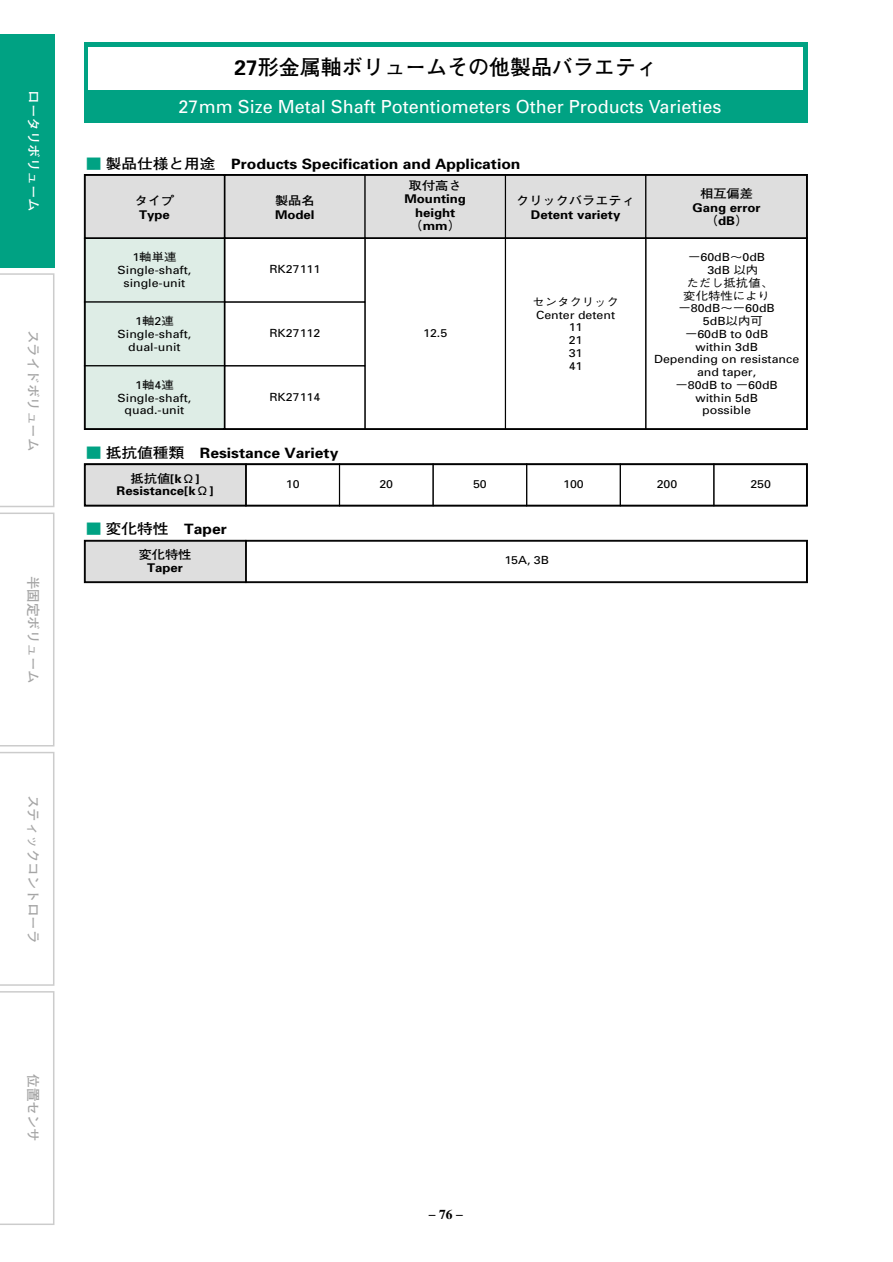
<style>
.page{position:relative;width:893px;height:1262px;background:#fff}
.page>*{position:absolute;margin:0;border:0;box-sizing:border-box;transform-origin:0 0}
.t1{font:700 21px "Futo Go B101";color:#000}
.t2{font:18px "Univers";color:#fff}
.t3{font:700 14.25px "Univers";color:#000;scale:1.1 1}
.t4{font:700 14.25px "Futo Go B101";color:#000;scale:1.1 1}
.t5{font:700 13.5px "Futo Go B101";color:#a5a5a5}
.t6{font:700 13.5px "Futo Go B101";color:#fff}
.t7{font:13.5px "Univers";color:#000}
.t8{font:700 12px/13.5px "Univers";color:#000;text-align:center;scale:1.1 1}
.t9{font:700 12px "Futo Go B101";color:#000;scale:1.1 1}
.t10{font:11.25px/12.8px "Univers";color:#000;text-align:center;scale:1.1 1}
.t11{font:500 11.25px/12.8px "Gothic BBB";color:#000;scale:1.1 1}
.s1{font-family:"Univers"}
.s2{font-family:"Futo Go B101";color:#00a283}
.s3{font-family:"Futo Go B101"}
.s4{font-family:"Univers";font-weight:400}
.s5{font-family:"Gothic BBB";font-weight:500}
.s6{color:#00a283}
.s7{font-family:"Times";font-weight:700}
</style>
<div class="page">
<div style="left:0;top:34px;width:54px;height:234px;background:#00a283"></div>
<svg style="left:0;top:273px;width:54px;height:473px"></svg>
<svg style="left:0;top:752px;width:54px;height:233px"></svg>
<svg style="left:0;top:991px;width:54px;height:234px"></svg>
<svg style="left:83px;top:174px;width:725px;height:256px"></svg>
<div style="left:339px;top:463px;width:94px;height:43px;border:1px solid #000"></div>
<div style="left:433px;top:463px;width:93px;height:43px;border:1px solid #000"></div>
<div style="left:526px;top:463px;width:94px;height:43px;border:1px solid #000"></div>
<div style="left:620px;top:463px;width:93px;height:43px;border:1px solid #000"></div>
<div style="left:84px;top:464px;width:162px;height:42px;background:#dedede"></div>
<div style="left:84px;top:463px;width:723px;height:43px;border:2px solid #000"></div>
<hr style="left:245px;top:464px;width:2px;height:42px;background:#000">
<svg style="left:83px;top:539px;width:725px;height:45px"></svg>
<div style="left:84px;top:43px;width:723px;height:80px;background:#00a283"></div>
<div style="left:88px;top:47px;width:715px;height:42px;background:#fff"></div>
<p class="t6" style="left:38px;top:90px;width:123px;rotate:90deg">ロータリボリューム</p>
<p class="t5" style="left:38px;top:329px;width:123px;rotate:90deg">スライドボリューム</p>
<p class="t5" style="left:38px;top:575px;width:109px;rotate:90deg">半固定ボリューム</p>
<p class="t5" style="left:38px;top:794px;width:150px;rotate:90deg">スティックコントローラ</p>
<h1 class="t1" style="left:234px;top:59px;width:424px"><span class="s1">27</span>形金属軸ボリュームその他製品バラエティ</h1>
<h2 class="t2" style="left:179px;top:100px;width:544px">27mm Size Metal Shaft Potentiometers Other Products Varieties</h2>
<p class="t3" style="left:86px;top:158px;width:397px"><span class="s2">■</span> <span class="s3">製品仕様と用途　</span>Products Specification and Application</p>
<p class="t9" style="left:135px;top:196px;width:38px">タイプ</p>
<p class="t8" style="left:139px;top:209px;width:29px">Type</p>
<p class="t11" style="left:132px;top:252px;width:41px"><span class="s4">1</span>軸単連</p>
<p class="t10" style="left:118px;top:265px;width:68px">Single-shaft, single-unit</p>
<p class="t10" style="left:118px;top:316px;width:68px">1<span class="s5">軸</span>2<span class="s5">連<br></span>Single-shaft, dual-unit</p>
<p class="t10" style="left:118px;top:379px;width:68px">1<span class="s5">軸</span>4<span class="s5">連<br></span>Single-shaft, quad.-unit</p>
<p class="t9" style="left:275px;top:196px;width:38px">製品名</p>
<p class="t8" style="left:275px;top:209px;width:37px">Model</p>
<p class="t10" style="left:269px;top:264px;width:48px">RK27111</p>
<p class="t10" style="left:269px;top:327px;width:48px">RK27112</p>
<p class="t10" style="left:269px;top:391px;width:48px">RK27114</p>
<p class="t9" style="left:409px;top:180px;width:50px">取付高さ</p>
<p class="t8" style="left:404px;top:193px;width:57px">Mounting height</p>
<p class="t9" style="left:409px;top:221px;width:48px">（<span class="s1">mm</span>）</p>
<p class="t10" style="left:423px;top:327px;width:23px">12.5</p>
<p class="t9" style="left:516px;top:196px;width:109px">クリックバラエティ</p>
<p class="t8" style="left:531px;top:209px;width:83px">Detent variety</p>
<p class="t11" style="left:532px;top:297px;width:80px">センタクリック</p>
<p class="t10" style="left:536px;top:309px;width:73px">Center detent<br>11<br>21<br>31<br>41</p>
<p class="t9" style="left:700px;top:189px;width:50px">相互偏差</p>
<p class="t8" style="left:692px;top:202px;width:64px">Gang error</p>
<p class="t9" style="left:705px;top:216px;width:41px">（<span class="s1">dB</span>）</p>
<p class="t10" style="left:707px;top:252px;width:54px;text-align:left;text-indent:-19px"><span class="s5">－</span>60dB<span class="s5">～</span>0dB<br>3dB <span class="s5">以内</span></p>
<p class="t11" style="left:683px;top:278px;width:83px">ただし抵抗値、変化特性により</p>
<p class="t10" style="left:678px;top:303px;width:89px"><span class="s5">－</span>80dB<span class="s5">～－</span>60dB</p>
<p class="t10" style="left:703px;top:316px;width:56px">5dB<span class="s5">以内可</span></p>
<p class="t10" style="left:685px;top:328px;width:77px"><span class="s5">－</span>60dB to 0dB</p>
<p class="t10" style="left:695px;top:341px;width:58px">within 3dB</p>
<p class="t10" style="left:654px;top:354px;width:133px">Depending on resistance</p>
<p class="t10" style="left:697px;top:367px;width:55px">and taper,</p>
<p class="t10" style="left:675px;top:379px;width:95px"><span class="s5">－</span>80dB to <span class="s5">－</span>60dB</p>
<p class="t10" style="left:695px;top:392px;width:58px">within 5dB</p>
<p class="t10" style="left:702px;top:405px;width:46px">possible</p>
<p class="t3" style="left:86px;top:447px;width:231px"><span class="s2">■</span> <span class="s3">抵抗値種類　</span>Resistance Variety</p>
<p class="t9" style="left:131px;top:473px;width:64px">抵抗値<span class="s1">[k</span>Ω<span class="s1">]</span></p>
<p class="t10" style="left:286px;top:478px;width:14px">10</p>
<p class="t10" style="left:379px;top:478px;width:14px">20</p>
<p class="t10" style="left:473px;top:478px;width:14px">50</p>
<p class="t10" style="left:563px;top:478px;width:20px">100</p>
<p class="t10" style="left:656px;top:478px;width:20px">200</p>
<p class="t10" style="left:750px;top:478px;width:20px">250</p>
<p class="t8" style="left:117px;top:485px;width:90px">Resistance[k<span class="s3">Ω</span>]</p>
<p class="t4" style="left:86px;top:524px;width:130px"><span class="s6">■</span> 変化特性　<span class="s1">Taper</span></p>
<p class="t9" style="left:139px;top:550px;width:50px">変化特性</p>
<p class="t10" style="left:504px;top:555px;width:42px">15A, 3B</p>
<p class="t8" style="left:147px;top:562px;width:34px">Taper</p>
<p class="t5" style="left:38px;top:1074px;width:69px;rotate:90deg">位置センサ</p>
<p class="t7" style="left:429px;top:1209px;width:36px">–<span class="s7">76</span>–</p>
</div>
